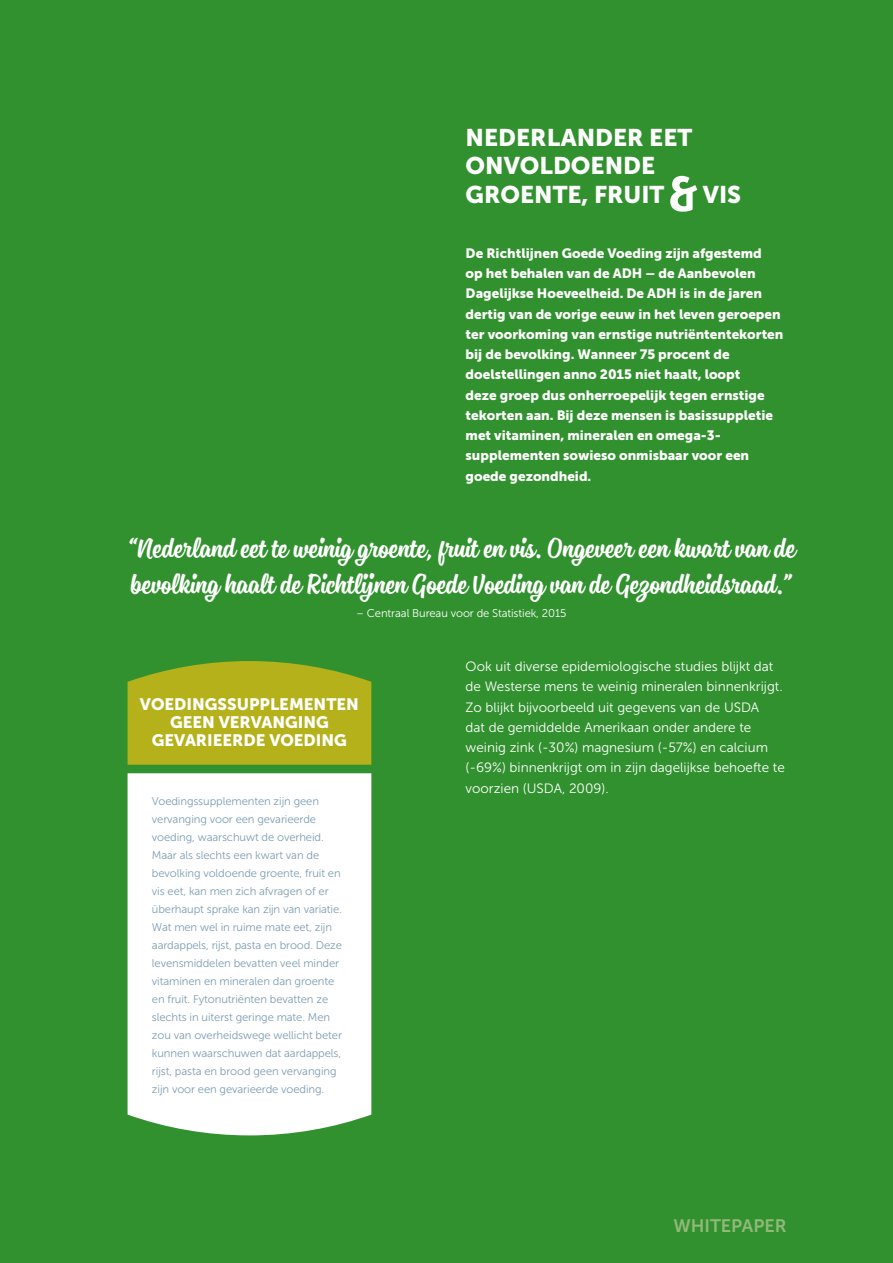
<style>
.page{position:relative;width:893px;height:1263px;background:#32912f}
.page>*{position:absolute;margin:0;border:0;box-sizing:border-box;transform-origin:0 0}
.t1{font:33px/36px "Sanelma";color:#fff}
.t2{font:24px/28.5px "Museo Sans 900";color:#fff}
.t3{font:18px "Museo Sans 700";color:#91b97a}
.t4{font:16.5px/18px "Museo Sans 900";color:#fff;text-align:center}
.t5{font:13.5px/20.2px "Museo Sans 900";color:#fff}
.t6{font:13.5px/20.2px "Museo Sans 300";color:#fff}
.t7{font:11.25px/18px "Museo Sans 300";letter-spacing:-.01em;color:#7e9eb3}
.t8{font:11.25px "Museo Sans 300";letter-spacing:-.01em;color:#fff}
</style>
<div class="page">
<svg style="left:670px;top:176px;width:27px;height:36px"></svg>
<div style="left:128px;top:773px;width:243px;height:362px;background:#fff"></div>
<svg style="left:128px;top:661px;width:243px;height:104px;background:#abae1b"></svg>
<h2 class="t2" style="left:466px;top:123px;width:228px">NEDERLANDER EET<br>ONVOLDOENDE<br>GROENTE, FRUIT</h2>
<h2 class="t2" style="left:703px;top:180px;width:40px">VIS</h2>
<p class="t5" style="left:466px;top:243px;width:319px">De Richtlijnen Goede Voeding zijn afgestemd<br>op het behalen van de ADH – de Aanbevolen Dagelijkse Hoeveelheid. De ADH is in de jaren dertig van de vorige eeuw in het leven geroepen ter voorkoming van ernstige nutriëntentekorten bij de bevolking. Wanneer 75 procent de doelstellingen anno 2015 niet haalt, loopt<br>deze groep dus onherroepelijk tegen ernstige tekorten aan. Bij deze mensen is basissuppletie met vitaminen, mineralen en omega-3- supplementen sowieso onmisbaar voor een goede gezondheid.</p>
<h1 class="t1" style="left:128px;top:530px;width:669px">“Nederland eet te weinig groente, fruit en vis. Ongeveer een kwart van de bevolking haalt de Richtlijnen Goede Voeding van de Gezondheidsraad.”</h1>
<p class="t8" style="left:356px;top:607px;width:212px">– Centraal Bureau voor de Statistiek, 2015</p>
<h3 class="t4" style="left:140px;top:695px;width:221px">VOEDINGSSUPPLEMENTEN<br>GEEN VERVANGING<br>GEVARIEERDE VOEDING</h3>
<p class="t7" style="left:152px;top:792px;width:192px">Voedingssupplementen zijn geen vervanging voor een gevarieerde voeding, waarschuwt de overheid.<br>Maar als slechts een kwart van de bevolking voldoende groente, fruit en vis eet, kan men zich afvragen of er überhaupt sprake kan zijn van variatie.<br>Wat men wel in ruime mate eet, zijn aardappels, rijst, pasta en brood. Deze levensmiddelen bevatten veel minder vitaminen en mineralen dan groente en fruit. Fytonutriënten bevatten ze slechts in uiterst geringe mate. Men zou van overheidswege wellicht beter kunnen waarschuwen dat aardappels, rijst, pasta en brood geen vervanging zijn voor een gevarieerde voeding.</p>
<p class="t6" style="left:466px;top:656px;width:321px">Ook uit diverse epidemiologische studies blijkt dat de Westerse mens te weinig mineralen binnenkrijgt.<br>Zo blijkt bijvoorbeeld uit gegevens van de USDA<br>dat de gemiddelde Amerikaan onder andere te weinig zink (-30%) magnesium (-57%) en calcium (-69%) binnenkrijgt om in zijn dagelijkse behoefte te voorzien (USDA, 2009).</p>
<h3 class="t3" style="left:673px;top:1215px;width:115px">WHITEPAPER</h3>
</div>
